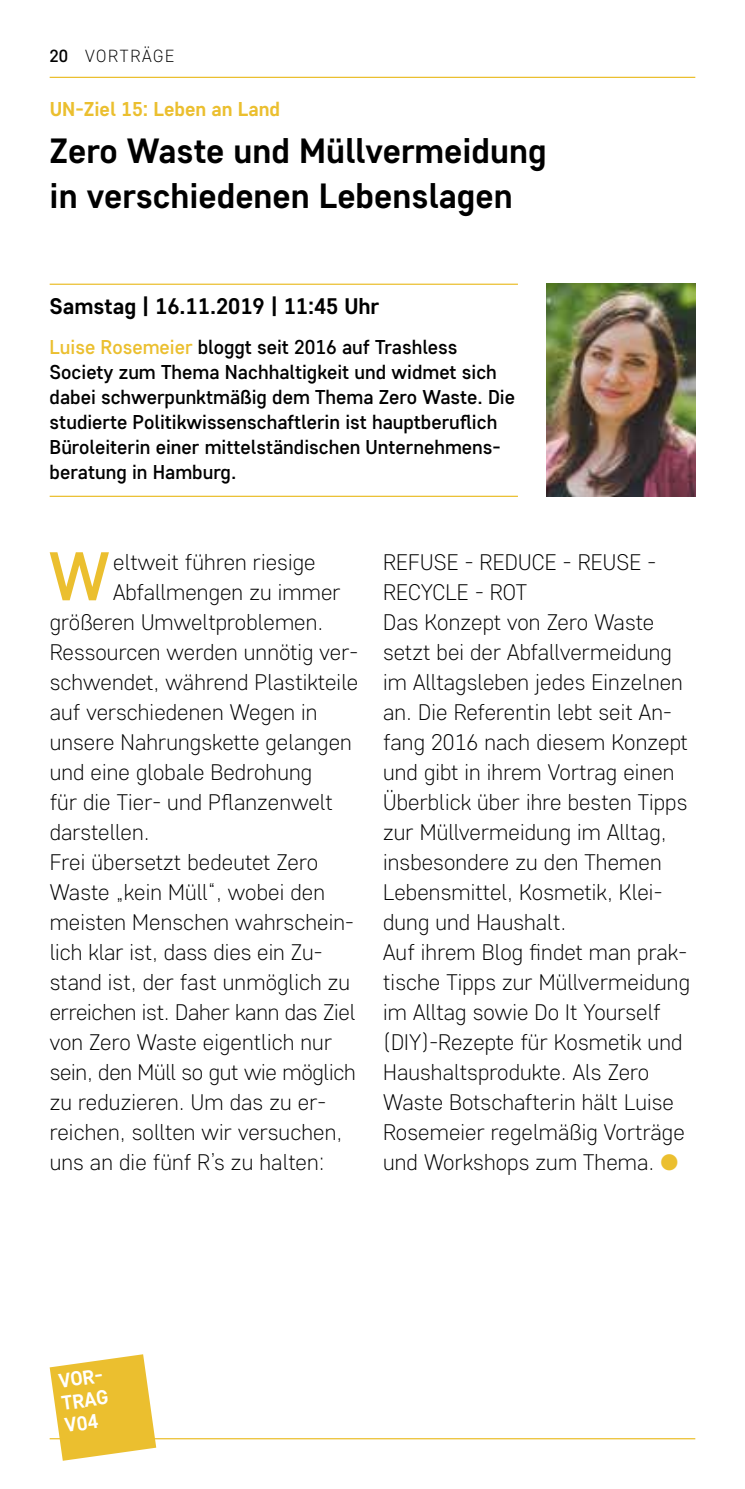
<style>
.page{position:relative;width:745px;height:1489px;background:#fff}
.page>*{position:absolute;margin:0;border:0;box-sizing:border-box;transform-origin:0 0}
.t1{font:500 68.75px "Core Sans D45";color:#ebbf2f;scale:.95 1}
.t2{font:700 35px/45px "Core Sans D55";color:#000}
.t3{font:300 22.5px/30px "Core Sans D25";letter-spacing:.005em;color:#000}
.t4{font:700 22.5px "Core Sans D55";color:#000}
.t5{font:500 20px/25px "Core Sans D45";color:#000}
.t6{font:700 20px "Core Sans D55";color:#ebbf2f}
.t7{font:700 20px/22.5px "Core Sans D55";color:#fff;text-align:justify}
.t8{font:300 17.5px "Core Sans D25";letter-spacing:.1em;color:#000}
.s1{font-family:"Core Sans D45";font-weight:500}
.s2{color:#ebbf2f}
</style>
<div class="page">
<hr style="left:50px;top:77px;width:644px;height:1px;background:#ebbf2f">
<hr style="left:50px;top:495px;width:467px;height:2px;background:#ebbf2f">
<hr style="left:50px;top:283px;width:467px;height:2px;background:#ebbf2f">
<hr style="left:50px;top:1437px;width:644px;height:2px;background:#ebbf2f">
<svg style="left:50px;top:1354px;width:106px;height:106px"></svg>
<img style="left:546px;top:283px;width:148px;height:213px">
<p class="t8" style="left:50px;top:45px;width:126px"><span class="s1">20</span> VORTRÄGE</p>
<p class="t6" style="left:50px;top:96px;width:232px">UN-Ziel 15: Leben an Land</p>
<h2 class="t2" style="left:50px;top:127px;width:498px">Zero Waste und Müllvermeidung in verschiedenen Lebenslagen</h2>
<p class="t4" style="left:50px;top:292px;width:331px">Samstag | 16.11.2019 | 11:45 Uhr</p>
<p class="t5" style="left:50px;top:334px;width:466px"><span class="s2">Luise Rosemeier</span> bloggt seit 2016 auf Trashless Society zum Thema Nachhaltigkeit und widmet sich dabei schwerpunktmäßig dem Thema Zero Waste. Die studierte Politikwissenschaftlerin ist hauptberuflich Büroleiterin einer mittelständischen Unternehmens&shy;beratung in Hamburg.</p>
<h1 class="t1" style="left:49px;top:531px;width:66px">W</h1>
<p class="t3" style="left:113px;top:546px;width:204px">eltweit führen riesige</p>
<p class="t3" style="left:113px;top:576px;width:229px">Abfallmengen zu immer</p>
<p class="t3" style="left:50px;top:606px;width:275px">größeren Umweltproblemen.</p>
<p class="t3" style="left:50px;top:636px;width:310px">Ressourcen werden unnötig ver-</p>
<p class="t3" style="left:50px;top:666px;width:310px">schwendet, während Plastikteile</p>
<p class="t3" style="left:50px;top:696px;width:269px">auf verschiedenen Wegen in</p>
<p class="t3" style="left:50px;top:726px;width:303px">unsere Nahrungskette gelangen</p>
<p class="t3" style="left:50px;top:756px;width:264px">und eine globale Bedrohung</p>
<p class="t3" style="left:50px;top:786px;width:285px">für die Tier- und Pflanzenwelt</p>
<p class="t3" style="left:50px;top:816px;width:101px">darstellen.</p>
<p class="t3" style="left:50px;top:846px;width:270px">Frei übersetzt bedeutet Zero</p>
<p class="t3" style="left:50px;top:876px;width:277px">Waste „kein Müll“, wobei den</p>
<p class="t3" style="left:50px;top:906px;width:305px">meisten Menschen wahrschein-</p>
<p class="t3" style="left:50px;top:936px;width:274px">lich klar ist, dass dies ein Zu-</p>
<p class="t3" style="left:50px;top:966px;width:302px">stand ist, der fast unmöglich zu</p>
<p class="t3" style="left:50px;top:996px;width:307px">erreichen ist. Daher kann das Ziel</p>
<p class="t3" style="left:50px;top:1026px;width:284px">von Zero Waste eigentlich nur</p>
<p class="t3" style="left:50px;top:1056px;width:307px">sein, den Müll so gut wie möglich</p>
<p class="t3" style="left:50px;top:1086px;width:278px">zu reduzieren. Um das zu er-</p>
<p class="t3" style="left:50px;top:1116px;width:294px">reichen, sollten wir versuchen,</p>
<p class="t3" style="left:50px;top:1146px;width:276px">uns an die fünf R’s zu halten:</p>
<p class="t3" style="left:383px;top:546px;width:308px">REFUSE - REDUCE - REUSE -<br>RECYCLE - ROT<br>Das Konzept von Zero Waste setzt bei der Abfallvermeidung im Alltagsleben jedes Einzelnen an. Die Referentin lebt seit An&shy;fang 2016 nach diesem Konzept und gibt in ihrem Vortrag einen<br>Überblick über ihre besten Tipps zur Müllvermeidung im Alltag, insbesondere zu den Themen<br>Lebensmittel, Kosmetik, Klei&shy;dung und Haushalt.<br>Auf ihrem Blog findet man prak&shy;tische Tipps zur Müllvermeidung im Alltag sowie Do It Yourself (DIY)-Rezepte für Kosmetik und<br>Haushaltsprodukte. Als Zero<br>Waste Botschafterin hält Luise<br>Rosemeier regelmäßig Vorträge und Workshops zum Thema. <span class="s2">●</span></p>
<p class="t7" style="left:57px;top:1368px;width:48px;rotate:-8deg">VOR-TRAG V04</p>
</div>
